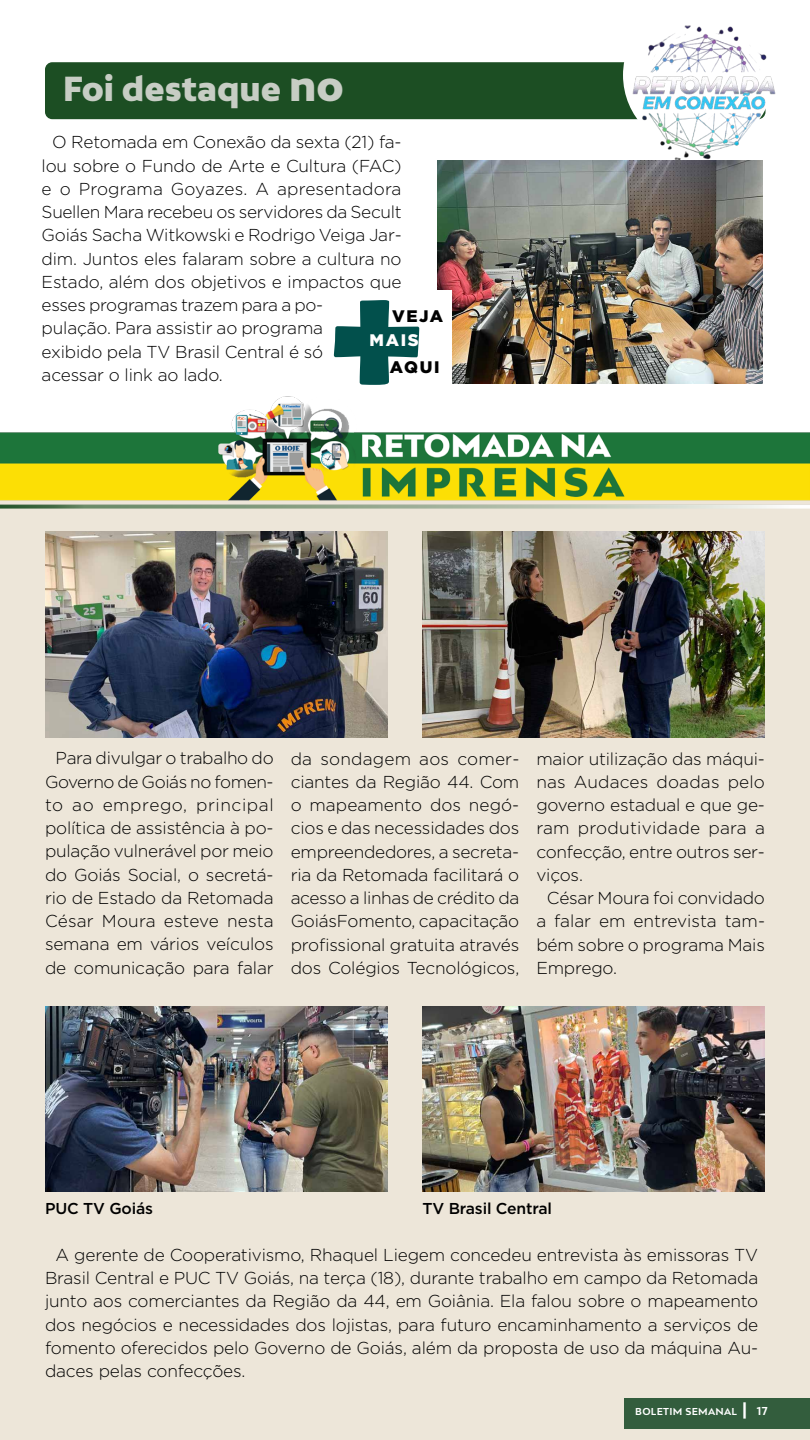
<style>
.page{position:relative;width:810px;height:1440px;background:#fff}
.page>*{position:absolute;margin:0;border:0;box-sizing:border-box;transform-origin:0 0}
.t1{font:900 32.85px "Bw Mitga";color:#c7cdc4}
.t2{font:300 17.25px/23.2px "Gotham";letter-spacing:-.01em;color:#000;text-align:justify}
.t3{font:900 16.73px "Gotham";letter-spacing:.1em;color:#000}
.t4{font:900 16.73px "Gotham";color:#fff}
.t5{font:500 15.75px "Gotham";letter-spacing:-.01em;color:#000}
.t6{font:700 9.45px "Bw Mitga";letter-spacing:.03em;color:#fff}
.s1{font-size:40.5px}
.s2{font-size:16.27px}
.s3{font-size:10.88px}
</style>
<div class="page">
<div style="left:1px;top:478px;width:809px;height:962px;background:#ede6d9"></div>
<div style="left:45px;top:62px;width:721px;height:57px;background:#1c4e23;border-radius:7px"></div>
<img style="left:603px;top:25px;width:173px;height:135px">
<img style="left:0;top:396px;width:810px;height:123px">
<img style="left:438px;top:160px;width:325px;height:223px">
<img style="left:45px;top:531px;width:343px;height:206px">
<img style="left:45px;top:1007px;width:343px;height:185px">
<img style="left:422px;top:1007px;width:343px;height:185px">
<img style="left:422px;top:531px;width:343px;height:206px">
<div style="left:323px;top:290px;width:129px;height:103px;background:#fff"></div>
<svg style="left:334px;top:300px;width:85px;height:85px"></svg>
<div style="left:625px;top:1398px;width:185px;height:31px;background:#335d3d"></div>
<h1 class="t1" style="left:63px;top:67px;width:282px">Foi destaque <span class="s1">no</span></h1>
<p class="t2" style="left:42px;top:130px;width:362px;text-align:left;text-indent:11px">O Retomada em Conexão da sexta (21) fa&shy;lou sobre o Fundo de Arte e Cultura (FAC) e o Programa Goyazes. A apresentadora Suellen Mara recebeu os servidores da Secult Goiás Sacha Witkowski e Rodrigo Veiga Jar&shy;dim. Juntos eles falaram sobre a cultura no Estado, além dos objetivos e impactos que esses programas trazem para a po-<br>pulação. Para assistir ao programa<br>exibido pela TV Brasil Central é só<br>acessar o link ao lado.</p>
<p class="t3" style="left:392px;top:304px;width:53px">VEJA</p>
<p class="t3" style="left:390px;top:355px;width:51px">AQUI</p>
<p class="t4" style="left:370px;top:329px;width:51px">MAIS</p>
<p class="t2" style="left:45px;top:746px;width:230px;text-indent:11px">Para divulgar o trabalho do Governo de Goiás no fomen&shy;to ao emprego, principal política de assistência à po&shy;pulação vulnerável por meio do Goiás Social, o secretá&shy;rio de Estado da Retomada César Moura esteve nesta semana em vários veículos de comunicação para falar</p>
<p class="t2" style="left:291px;top:746px;width:230px">da sondagem aos comer&shy;ciantes da Região 44. Com o mapeamento dos negó&shy;cios e das necessidades dos empreendedores, a secreta&shy;ria da Retomada facilitará o acesso a linhas de crédito da GoiásFomento, capacitação profissional gratuita através dos Colégios Tecnológicos,</p>
<p class="t2" style="left:536px;top:746px;width:230px">maior utilização das máqui&shy;nas Audaces doadas pelo governo estadual e que ge&shy;ram produtividade para a confecção, entre outros ser&shy;viços.</p>
<p class="t2" style="left:536px;top:886px;width:230px;text-indent:11px">César Moura foi convidado a falar em entrevista tam&shy;bém sobre o programa Mais Emprego.</p>
<p class="t5" style="left:45px;top:1198px;width:110px">PUC TV Goiás</p>
<p class="t5" style="left:422px;top:1198px;width:131px">TV Brasil Central</p>
<p class="t2" style="left:45px;top:1243px;width:715px;text-indent:11px">A gerente de Cooperativismo, Rhaquel Liegem concedeu entrevista às emissoras TV Brasil Central e PUC TV Goiás, na terça (18), durante trabalho em campo da Retomada junto aos comerciantes da Região da 44, em Goiânia. Ela falou sobre o mapeamento dos negócios e necessidades dos lojistas, para futuro encaminhamento a serviços de fomento oferecidos pelo Governo de Goiás, além da proposta de uso da máquina Au&shy;daces pelas confecções.</p>
<p class="t6" style="left:635px;top:1405px;width:134px">BOLETIM SEMANAL <span class="s2">|</span> <span class="s3">17</span></p>
</div>
